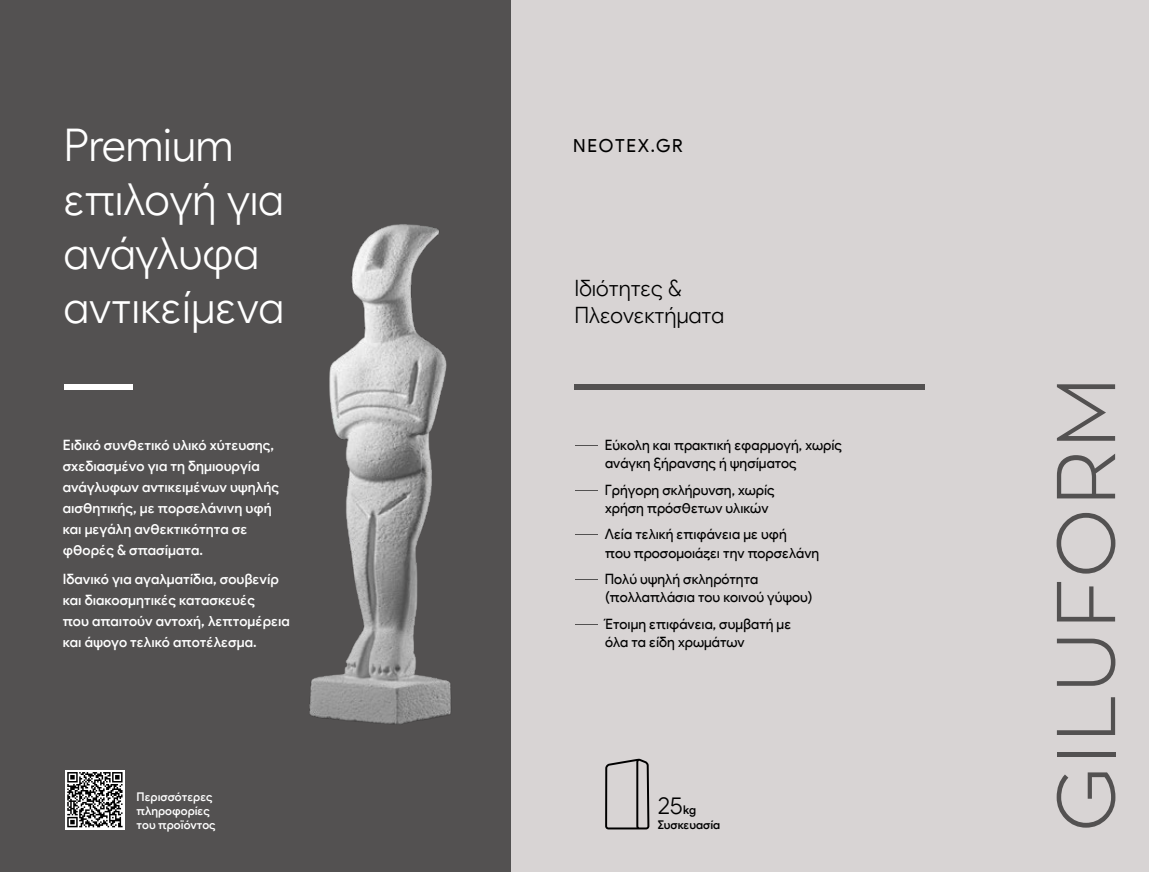
<style>
.page{position:relative;width:1149px;height:872px;background:#fff}
.page>*{position:absolute;margin:0;border:0;box-sizing:border-box;transform-origin:0 0}
.t1{font:300 82.5px "Zona Pro";letter-spacing:.03em;color:#535151}
.t2{font:300 45px/54px "Product Sans";color:#fff}
.t3{font:300 24px "Product Sans";color:#000}
.t4{font:300 22.5px/27px "Product Sans";color:#000}
.t5{font:18px "Product Sans";letter-spacing:.09em;color:#000}
.t6{font:500 14.25px/21px "Product Sans";color:#fff}
.t7{font:14.25px/18.1px "Product Sans";color:#000}
.t8{font:500 12px/14.4px "Product Sans";color:#fff}
.t9{font:500 12px "Product Sans";color:#000}
.s1{font-weight:300;color:#535151}
.s2{font-weight:500;font-size:12px}
</style>
<div class="page">
<div style="left:488px;top:0;width:660px;height:872px;background:#d8d4d4"></div>
<div style="left:0;top:0;width:510px;height:872px;background:#535151"></div>
<img style="left:309px;top:224px;width:142px;height:500px">
<div style="left:574px;top:384px;width:350px;height:5px;background:#535151"></div>
<div style="left:64px;top:384px;width:69px;height:5px;background:#fff"></div>
<svg style="left:605px;top:758px;width:44px;height:71px"></svg>
<div style="left:65px;top:770px;width:60px;height:59px;background:linear-gradient(to bottom,#fff,#fff)"></div>
<svg style="left:67px;top:772px;width:55px;height:55px;background:#787878"></svg>
<h2 class="t2" style="left:64px;top:118px;width:171px">Premium</h2>
<p class="t5" style="left:573px;top:134px;width:111px">ΝΕΟΤΕΧ.GR</p>
<h2 class="t2" style="left:64px;top:172px;width:222px">επιλογή για ανάγλυφα αντικείμενα</h2>
<h3 class="t4" style="left:574px;top:274px;width:151px">Ιδιότητες &amp;<br>Πλεονεκτήματα</h3>
<p class="t6" style="left:63px;top:434px;width:217px">Ειδικό συνθετικό υλικό χύτευσης, σχεδιασμένο για τη δημιουργία ανάγλυφων αντικειμένων υψηλής αισθητικής, με πορσελάνινη υφή και μεγάλη ανθεκτικότητα σε φθορές &amp; σπασίματα.</p>
<p class="t6" style="left:63px;top:569px;width:228px">Ιδανικό για αγαλματίδια, σουβενίρ και διακοσμητικές κατασκευές<br>που απαιτούν αντοχή, λεπτομέρεια και άψογο τελικό αποτέλεσμα.</p>
<p class="t7" style="left:605px;top:435px;width:238px;text-indent:-34px"><span class="s1">-</span>Εύκολη και πρακτική εφαρμογή, χωρίς ανάγκη ξήρανσης ή ψησίματος</p>
<p class="t7" style="left:605px;top:480px;width:171px;text-indent:-34px"><span class="s1">-</span>Γρήγορη σκλήρυνση, χωρίς χρήση πρόσθετων υλικών</p>
<p class="t7" style="left:605px;top:525px;width:215px;text-indent:-34px"><span class="s1">-</span>Λεία τελική επιφάνεια με υφή<br>που προσομοιάζει την πορσελάνη</p>
<p class="t7" style="left:605px;top:570px;width:209px;text-indent:-34px"><span class="s1">-</span>Πολύ υψηλή σκληρότητα (πολλαπλάσια του κοινού γύψου)</p>
<p class="t7" style="left:605px;top:615px;width:187px;text-indent:-34px"><span class="s1">-</span>Έτοιμη επιφάνεια, συμβατή με όλα τα είδη χρωμάτων</p>
<p class="t8" style="left:136px;top:789px;width:80px">Περισσότερες πληροφορίες του προϊόντος</p>
<h3 class="t3" style="left:657px;top:790px;width:40px">25<span class="s2">kg</span></h3>
<p class="t9" style="left:657px;top:818px;width:64px">Συσκευασία</p>
<h1 class="t1" style="left:1033px;top:832px;width:457px;rotate:-90deg">GILUFORM</h1>
</div>
